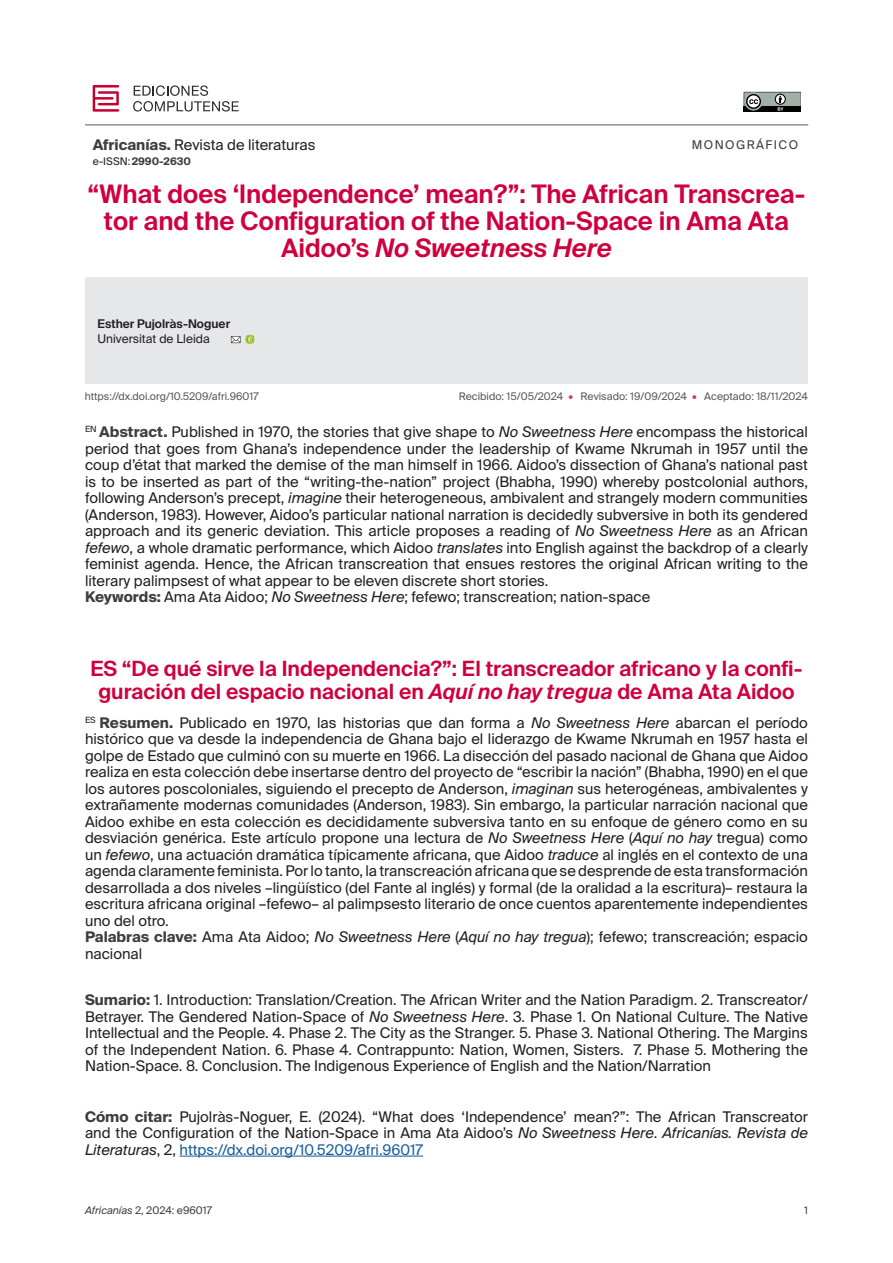
<style>
.page{position:relative;width:893px;height:1263px;background:#fff}
.page>*{position:absolute;margin:0;border:0;box-sizing:border-box;transform-origin:0 0}
.Título_original_FR{font:600 25.5px/27px "Suisse Intl";color:#cf003d;text-align:center}
.Título_traducido_ES{font:600 21px/22.5px "Suisse Intl";color:#cf003d;text-align:center}
.Resumen_abstract_ES{font:14.7px/16.5px "Suisse Intl";color:#231f20;text-align:justify}
.Resumen_abstract_EN{font:14.7px/16.5px "Suisse Intl";color:#231f20;text-align:justify}
.Sumario_CómoCitar{font:14.7px/16.5px "Suisse Intl";color:#231f20;text-align:justify}
.Palabras_clave_keywords{font:14.7px/16.5px "Suisse Intl";color:#231f20}
.Autor{font:600 12px "Suisse Intl";color:#231f20}
.Autor-2{font:12px "Suisse Intl";color:#231f20}
.Normal_1er_parr{font:12px "Suisse Intl";letter-spacing:.12em;color:#3e3e3f}
.Doi_Recibido_Aceptado{font:10.5px "Suisse Intl";color:#57585a}
.t1{font:10.5px "Suisse Intl";color:#3e3e3f}
.t2{font:700 10.5px "Suisse Intl";color:#3e3e3f}
.s1{font-weight:700;color:#3e3e3f}
.s2{font-weight:400;color:#231f20}
.s3{font-style:italic}
.s4{color:#d83364}
.s5{color:#175d9e}
</style>
<div class="page">
<svg style="left:744px;top:92px;width:56px;height:19px"></svg>
<svg style="left:93px;top:85px;width:26px;height:26px"></svg>
<svg style="left:133px;top:85px;width:106px;height:26px"></svg>
<hr style="left:85px;top:125px;width:723px;height:1px;background:#57585a">
<div style="left:85px;top:278px;width:723px;height:106px;background:#e6e7e9"></div>
<svg style="left:231px;top:335px;width:24px;height:9px"></svg>
<hr style="left:180px;top:1155px;width:243px;height:1px;background:#175d9e">
<p class="Resumen_abstract_ES" style="left:93px;top:136px;width:224px"><span class="s1">Africanías.</span> Revista de literaturas</p>
<p class="t2" style="left:93px;top:155px;width:100px"><span class="s2">e-ISSN:</span>2990-2630</p>
<p class="Normal_1er_parr" style="left:692px;top:138px;width:108px">MONOGRÁFICO</p>
<p class="Título_original_FR" style="left:88px;top:180px;width:719px">“What does ‘Independence’ mean?”: The African Transcrea&shy;tor and the Configuration of the Nation-Space in Ama Ata<br>Aidoo’s <span class="s3">No Sweetness Here</span></p>
<p class="Autor" style="left:97px;top:317px;width:134px">Esther Pujolràs-Noguer</p>
<p class="Autor-2" style="left:97px;top:331px;width:114px">Universitat de Lleida</p>
<p class="Doi_Recibido_Aceptado" style="left:85px;top:391px;width:175px">https://dx.doi.org/10.5209/afri.96017</p>
<p class="Doi_Recibido_Aceptado" style="left:459px;top:391px;width:351px">Recibido: 15/05/2024 <span class="s4">•</span> Revisado: 19/09/2024 <span class="s4">•</span> Aceptado: 18/11/2024</p>
<p class="Resumen_abstract_EN" style="left:85px;top:424px;width:724px"><sup>EN</sup> <span class="s1">Abstract.</span> Published in 1970, the stories that give shape to <span class="s3">No Sweetness Here</span> encompass the historical period that goes from Ghana’s independence under the leadership of Kwame Nkrumah in 1957 until the coup d’état that marked the demise of the man himself in 1966. Aidoo’s dissection of Ghana’s national past is to be inserted as part of the “writing-the-nation” project (Bhabha, 1990) whereby postcolonial authors, following Anderson’s precept, <span class="s3">imagine</span> their heterogeneous, ambivalent and strangely modern communities (Anderson, 1983). However, Aidoo’s particular national narration is decidedly subversive in both its gendered approach and its generic deviation. This article proposes a reading of <span class="s3">No Sweetness Here</span> as an African <span class="s3">fefewo</span>, a whole dramatic performance, which Aidoo <span class="s3">translates</span> into English against the backdrop of a clearly feminist agenda. Hence, the African transcreation that ensues restores the original African writing to the literary palimpsest of what appear to be eleven discrete short stories.</p>
<p class="Palabras_clave_keywords" style="left:85px;top:589px;width:567px"><span class="s1">Keywords:</span> Ama Ata Aidoo; <span class="s3">No Sweetness Here</span>; fefewo; transcreation; nation-space</p>
<p class="Título_traducido_ES" style="left:90px;top:658px;width:713px">ES “De qué sirve la Independencia?”: El transcreador africano y la confi&shy;guración del espacio nacional en <span class="s3">Aquí no hay tregua</span> de Ama Ata Aidoo</p>
<p class="Resumen_abstract_ES" style="left:85px;top:714px;width:724px"><sup>ES</sup> <span class="s1">Resumen.</span> Publicado en 1970, las historias que dan forma a <span class="s3">No Sweetness Here</span> abarcan el período histórico que va desde la independencia de Ghana bajo el liderazgo de Kwame Nkrumah en 1957 hasta el golpe de Estado que culminó con su muerte en 1966. La disección del pasado nacional de Ghana que Aidoo realiza en esta colección debe insertarse dentro del proyecto de “escribir la nación” (Bhabha, 1990) en el que los autores poscoloniales, siguiendo el precepto de Anderson, <span class="s3">imaginan</span> sus heterogéneas, ambivalentes y extrañamente modernas comunidades (Anderson, 1983). Sin embargo, la particular narración nacional que Aidoo exhibe en esta colección es decididamente subversiva tanto en su enfoque de género como en su desviación genérica. Este artículo propone una lectura de <span class="s3">No Sweetness Here</span> (<span class="s3">Aquí no hay</span> tregua) como un <span class="s3">fefewo</span>, una actuación dramática típicamente africana, que Aidoo <span class="s3">traduce</span> al inglés en el contexto de una agenda claramente feminista. Por lo tanto, la transcreación africana que se desprende de esta transformación desarrollada a dos niveles –lingüístico (del Fante al inglés) y formal (de la oralidad a la escritura)– restaura la escritura africana original –fefewo– al palimpsesto literario de once cuentos aparentemente independientes uno del otro.</p>
<p class="Palabras_clave_keywords" style="left:85px;top:929px;width:724px"><span class="s1">Palabras clave:</span> Ama Ata Aidoo; <span class="s3">No Sweetness Here</span> (<span class="s3">Aquí no hay tregua</span>); fefewo; transcreación; espacio nacional</p>
<p class="Sumario_CómoCitar" style="left:85px;top:992px;width:724px"><span class="s1">Sumario:</span> 1. Introduction: Translation/Creation. The African Writer and the Nation Paradigm. 2. Transcreator/ Betrayer. The Gendered Nation-Space of <span class="s3">No Sweetness Here</span>. 3. Phase 1. On National Culture. The Native Intellectual and the People. 4. Phase 2. The City as the Stranger. 5. Phase 3. National Othering. The Margins of the Independent Nation. 6. Phase 4. Contrappunto: Nation, Women, Sisters. 7. Phase 5. Mothering the Nation-Space. 8. Conclusion. The Indigenous Experience of English and the Nation/Narration</p>
<p class="Sumario_CómoCitar" style="left:85px;top:1108px;width:724px"><span class="s1">Cómo citar:</span> Pujolràs-Noguer, E. (2024). “What does ‘Independence’ mean?”: The African Transcreator and the Configuration of the Nation-Space in Ama Ata Aidoo’s <span class="s3">No Sweetness Here</span>. <span class="s3">Africanías. Revista de Literaturas</span>, 2, <span class="s5">https://dx.doi.org/10.5209/afri.96017</span></p>
<p class="t1" style="left:85px;top:1204px;width:129px"><span class="s3">Africanías</span> 2, 2024: e96017</p>
<p class="t1" style="left:804px;top:1204px;width:5px">1</p>
</div>
